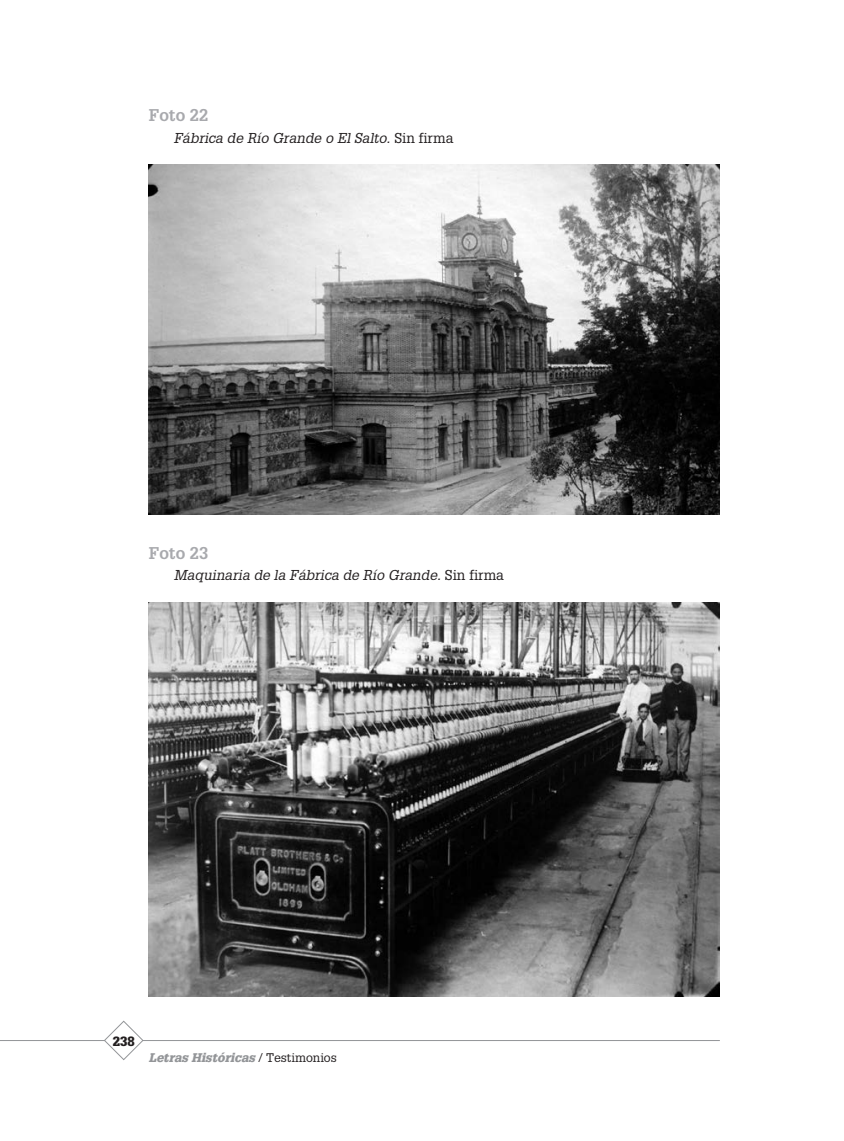
<style>
.page{position:relative;width:844px;height:1141px;background:#fff}
.page>*{position:absolute;margin:0;border:0;box-sizing:border-box;transform-origin:0 0}
.t1{font:700 16.62px "Glypha";color:#a8a9ad}
.t2{font:italic 14px "Glypha";color:#231f20}
.t3{font:900 13.12px "Glypha";color:#231f20}
.t4{font:italic 900 12.25px "Glypha";color:#939598}
.s1{font-style:normal}
.s2{font-weight:400;font-style:normal;color:#231f20}
</style>
<div class="page">
<hr style="left:0;top:1040px;width:719px;height:1px;background:#939598">
<svg style="left:104px;top:1020px;width:39px;height:41px"></svg>
<img style="left:149px;top:165px;width:570px;height:350px">
<img style="left:149px;top:602px;width:570px;height:394px">
<p class="t1" style="left:149px;top:105px;width:61px">Foto 22</p>
<p class="t2" style="left:174px;top:129px;width:281px">Fábrica de Río Grande o El Salto. <span class="s1">Sin firma</span></p>
<p class="t1" style="left:149px;top:542px;width:61px">Foto 23</p>
<p class="t2" style="left:174px;top:567px;width:332px">Maquinaria de la Fábrica de Río Grande. <span class="s1">Sin firma</span></p>
<p class="t3" style="left:113px;top:1033px;width:23px">238</p>
<p class="t4" style="left:149px;top:1050px;width:189px">Letras Históricas <span class="s2">/ Testimonios</span></p>
</div>
